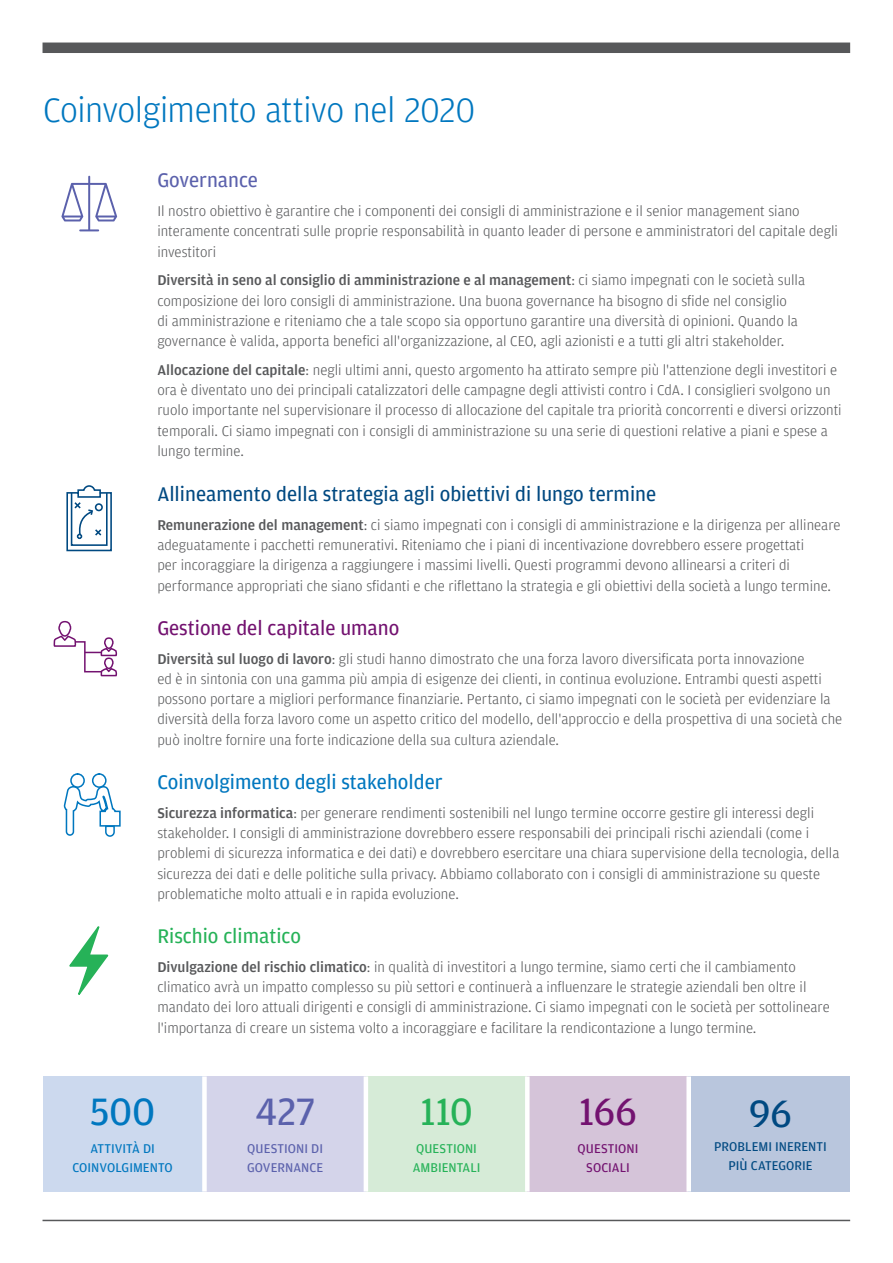
<style>
.page{position:relative;width:893px;height:1263px;background:#fff}
.page>*{position:absolute;margin:0;border:0;box-sizing:border-box;transform-origin:0 0}
.infographic_copy{font:40.5px "Amplitude";color:#0077bf}
.infographic_copy-2{font:40.5px "Amplitude";color:#5b61ac}
.infographic_copy-3{font:40.5px "Amplitude";color:#26b258}
.infographic_copy-4{font:40.5px "Amplitude";color:#731270}
.infographic_copy-5{font:40.5px "Amplitude";color:#004981}
._1st_Subhead{font:300 36px "Amplitude";letter-spacing:-.015em;color:#0077bf}
.Priority_Heading{font:21px "Amplitude";color:#004981}
.Priority_Heading-2{font:21px "Amplitude";color:#0077bf}
.Priority_Heading-3{font:21px "Amplitude";color:#731270}
.Priority_Heading-4{font:21px "Amplitude";color:#26b258}
.Priority_Heading-5{font:21px "Amplitude";color:#5b61ac}
.Body_Copy{font:300 15px/20.2px "Amplitude";color:#57585a}
.infographic_copy-6{font:13.5px/19.5px "Amplitude";color:#004981;text-align:center}
.infographic_copy-7{font:13.5px/19.5px "Amplitude";color:#0077bf;text-align:center}
.infographic_copy-8{font:13.5px/19.5px "Amplitude";letter-spacing:.005em;color:#5b61ac}
.infographic_copy-9{font:13.5px/19.5px "Amplitude";letter-spacing:.005em;color:#26b258}
.infographic_copy-10{font:13.5px/19.5px "Amplitude";letter-spacing:.005em;color:#731270;text-align:center}
.s1{font-weight:500}
</style>
<div class="page">
<div style="left:43px;top:43px;width:807px;height:10px;background:#57585a"></div>
<div style="left:43px;top:1076px;width:161px;height:115px;background:#ccd9ee"></div>
<div style="left:204px;top:1076px;width:162px;height:115px;background:#d4d4ea"></div>
<div style="left:366px;top:1076px;width:161px;height:115px;background:#d6ebd7"></div>
<div style="left:527px;top:1076px;width:162px;height:115px;background:#d5c4d9"></div>
<div style="left:689px;top:1076px;width:161px;height:115px;background:#b9c6dd"></div>
<div style="left:202px;top:1076px;width:5px;height:115px;background:#fff"></div>
<hr style="left:364px;top:1076px;width:4px;height:115px;background:#fff">
<div style="left:525px;top:1076px;width:5px;height:115px;background:#fff"></div>
<div style="left:686px;top:1076px;width:5px;height:115px;background:#fff"></div>
<svg style="left:69px;top:926px;width:40px;height:69px"></svg>
<div style="left:70px;top:773px;width:15px;height:15px;border:2px solid #0077bf;border-radius:50%"></div>
<div style="left:92px;top:773px;width:15px;height:15px;border:2px solid #0077bf;border-radius:50%"></div>
<svg style="left:63px;top:785px;width:58px;height:52px"></svg>
<svg style="left:53px;top:620px;width:65px;height:57px"></svg>
<svg style="left:66px;top:485px;width:46px;height:67px"></svg>
<svg style="left:61px;top:176px;width:56px;height:55px"></svg>
<hr style="left:43px;top:1220px;width:807px;height:1px;background:#57585a">
<p class="_1st_Subhead" style="left:43px;top:88px;width:434px">Coinvolgimento attivo nel 2020</p>
<p class="Priority_Heading-5" style="left:157px;top:167px;width:102px">Governance</p>
<p class="Body_Copy" style="left:157px;top:201px;width:682px">Il nostro obiettivo è garantire che i componenti dei consigli di amministrazione e il senior management siano interamente concentrati sulle proprie responsabilità in quanto leader di persone e amministratori del capitale degli investitori</p>
<p class="Body_Copy" style="left:157px;top:270px;width:649px"><span class="s1">Diversità in seno al consiglio di amministrazione e al management</span>: ci siamo impegnati con le società sulla composizione dei loro consigli di amministrazione. Una buona governance ha bisogno di sfide nel consiglio<br>di amministrazione e riteniamo che a tale scopo sia opportuno garantire una diversità di opinioni. Quando la governance è valida, apporta benefici all'organizzazione, al CEO, agli azionisti e a tutti gli altri stakeholder.</p>
<p class="Body_Copy" style="left:157px;top:359px;width:686px"><span class="s1">Allocazione del capitale</span>: negli ultimi anni, questo argomento ha attirato sempre più l'attenzione degli investitori e ora è diventato uno dei principali catalizzatori delle campagne degli attivisti contro i CdA. I consiglieri svolgono un ruolo importante nel supervisionare il processo di allocazione del capitale tra priorità concorrenti e diversi orizzonti temporali. Ci siamo impegnati con i consigli di amministrazione su una serie di questioni relative a piani e spese a lungo termine.</p>
<p class="Priority_Heading" style="left:157px;top:480px;width:500px">Allineamento della strategia agli obiettivi di lungo termine</p>
<p class="Body_Copy" style="left:157px;top:514px;width:685px"><span class="s1">Remunerazione del management</span>: ci siamo impegnati con i consigli di amministrazione e la dirigenza per allineare adeguatamente i pacchetti remunerativi. Riteniamo che i piani di incentivazione dovrebbero essere progettati<br>per incoraggiare la dirigenza a raggiungere i massimi livelli. Questi programmi devono allinearsi a criteri di performance appropriati che siano sfidanti e che riflettano la strategia e gli obiettivi della società a lungo termine.</p>
<p class="Priority_Heading-3" style="left:157px;top:614px;width:244px">Gestione del capitale umano</p>
<p class="Body_Copy" style="left:157px;top:648px;width:686px"><span class="s1">Diversità sul luogo di lavoro</span>: gli studi hanno dimostrato che una forza lavoro diversificata porta innovazione<br>ed è in sintonia con una gamma più ampia di esigenze dei clienti, in continua evoluzione. Entrambi questi aspetti possono portare a migliori performance finanziarie. Pertanto, ci siamo impegnati con le società per evidenziare la diversità della forza lavoro come un aspetto critico del modello, dell'approccio e della prospettiva di una società che può inoltre fornire una forte indicazione della sua cultura aziendale.</p>
<p class="Priority_Heading-2" style="left:157px;top:768px;width:287px">Coinvolgimento degli stakeholder</p>
<p class="Body_Copy" style="left:157px;top:802px;width:684px"><span class="s1">Sicurezza informatica</span>: per generare rendimenti sostenibili nel lungo termine occorre gestire gli interessi degli stakeholder. I consigli di amministrazione dovrebbero essere responsabili dei principali rischi aziendali (come i problemi di sicurezza informatica e dei dati) e dovrebbero esercitare una chiara supervisione della tecnologia, della sicurezza dei dati e delle politiche sulla privacy. Abbiamo collaborato con i consigli di amministrazione su queste problematiche molto attuali e in rapida evoluzione.</p>
<p class="Priority_Heading-4" style="left:157px;top:922px;width:145px">Rischio climatico</p>
<p class="Body_Copy" style="left:157px;top:956px;width:674px"><span class="s1">Divulgazione del rischio climatico</span>: in qualità di investitori a lungo termine, siamo certi che il cambiamento climatico avrà un impatto complesso su più settori e continuerà a influenzare le strategie aziendali ben oltre il mandato dei loro attuali dirigenti e consigli di amministrazione. Ci siamo impegnati con le società per sottolineare l'importanza di creare un sistema volto a incoraggiare e facilitare la rendicontazione a lungo termine.</p>
<p class="infographic_copy" style="left:90px;top:1086px;width:67px">500</p>
<p class="infographic_copy-7" style="left:72px;top:1138px;width:102px">ATTIVITÀ DI<br>COINVOLGIMENTO</p>
<p class="infographic_copy-2" style="left:255px;top:1086px;width:62px">427</p>
<p class="infographic_copy-8" style="left:247px;top:1138px;width:78px">QUESTIONI DI<br>GOVERNANCE</p>
<p class="infographic_copy-3" style="left:420px;top:1086px;width:54px">110</p>
<p class="infographic_copy-9" style="left:413px;top:1138px;width:69px">QUESTIONI<br>AMBIENTALI</p>
<p class="infographic_copy-4" style="left:579px;top:1086px;width:60px">166</p>
<p class="infographic_copy-10" style="left:578px;top:1138px;width:62px">QUESTIONI<br>SOCIALI</p>
<p class="infographic_copy-5" style="left:749px;top:1088px;width:45px">96</p>
<p class="infographic_copy-6" style="left:714px;top:1136px;width:114px">PROBLEMI INERENTI<br>PIÙ CATEGORIE</p>
</div>
